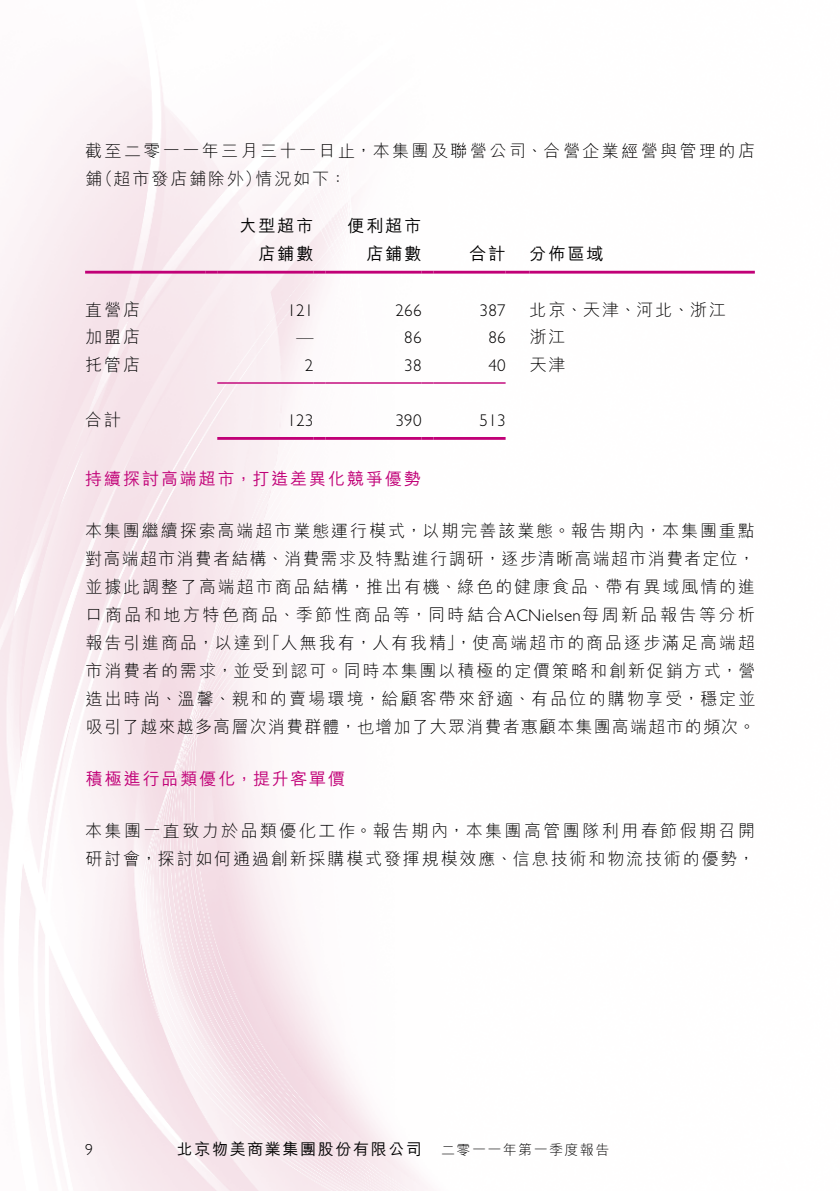
<style>
.page{position:relative;width:840px;height:1191px;background:#fff}
.page>*{position:absolute;margin:0;border:0;box-sizing:border-box;transform-origin:0 0}
.t1{font:300 17px/28px "M Hei HK";letter-spacing:.115em;color:#000}
.t2{font:300 17px/28px "M Hei HK";letter-spacing:.145em;color:#000}
.t3{font:500 17px "M Hei HK";letter-spacing:.115em;color:#c10077}
.t4{font:300 17px "Gill Sans Std";letter-spacing:.015em;color:#000}
.t5{font:500 17px/28px "M Hei HK";letter-spacing:.115em;color:#000;text-align:right}
.t6{font:500 16px "M Hei HK";letter-spacing:.1em;color:#000}
.t7{font:300 16px "Gill Sans Std";color:#000}
.t8{font:300 14px "M Hei HK";letter-spacing:.1em;color:#000}
.s1{font-family:"Gill Sans Std"}
</style>
<div class="page">
<img style="left:0;top:72px;width:755px;height:1119px">
<hr style="left:217px;top:382px;width:96px;height:2px;background:#c10077">
<svg style="left:313px;top:382px;width:12px;height:2px"></svg>
<hr style="left:325px;top:382px;width:96px;height:2px;background:#c10077">
<svg style="left:421px;top:382px;width:12px;height:2px"></svg>
<hr style="left:433px;top:382px;width:72px;height:2px;background:#c10077">
<hr style="left:217px;top:437px;width:96px;height:3px;background:#c10077">
<svg style="left:313px;top:437px;width:12px;height:3px"></svg>
<hr style="left:325px;top:437px;width:96px;height:3px;background:#c10077">
<svg style="left:421px;top:437px;width:12px;height:3px"></svg>
<hr style="left:433px;top:437px;width:72px;height:3px;background:#c10077">
<hr style="left:85px;top:271px;width:120px;height:2px;background:#c10077">
<svg style="left:205px;top:271px;width:12px;height:2px"></svg>
<hr style="left:217px;top:271px;width:96px;height:2px;background:#c10077">
<svg style="left:313px;top:271px;width:12px;height:2px"></svg>
<hr style="left:325px;top:271px;width:96px;height:2px;background:#c10077">
<svg style="left:421px;top:271px;width:12px;height:2px"></svg>
<hr style="left:433px;top:271px;width:72px;height:2px;background:#c10077">
<hr style="left:505px;top:271px;width:24px;height:2px;background:#c10077">
<hr style="left:529px;top:271px;width:225px;height:2px;background:#c10077">
<p class="t2" style="left:255px;top:136px;width:501px;text-indent:-170px">截至二零一一年三月三十一日止，本集團及聯營公司、合營企業經營與管理的店情況如下：</p>
<p class="t1" style="left:96px;top:164px;width:167px">（超市發店鋪除外）</p>
<p class="t1" style="left:85px;top:164px;width:18px">鋪</p>
<p class="t5" style="left:239px;top:210px;width:75px">大型超市店鋪數</p>
<p class="t5" style="left:347px;top:210px;width:75px">便利超市</p>
<p class="t5" style="left:366px;top:238px;width:56px">店鋪數</p>
<p class="t5" style="left:469px;top:238px;width:37px">合計</p>
<p class="t5" style="left:529px;top:238px;width:75px">分佈區域</p>
<p class="t1" style="left:85px;top:295px;width:56px">直營店</p>
<p class="t4" style="left:287px;top:301px;width:27px">121</p>
<p class="t4" style="left:395px;top:301px;width:27px">266</p>
<p class="t4" style="left:479px;top:301px;width:27px">387</p>
<p class="t1" style="left:529px;top:295px;width:198px">北京、天津、河北、浙江</p>
<p class="t1" style="left:85px;top:322px;width:56px">加盟店</p>
<p class="t4" style="left:296px;top:328px;width:18px">—</p>
<p class="t4" style="left:404px;top:328px;width:19px">86</p>
<p class="t4" style="left:488px;top:328px;width:19px">86</p>
<p class="t1" style="left:529px;top:322px;width:37px">浙江</p>
<p class="t1" style="left:85px;top:350px;width:56px">托管店</p>
<p class="t4" style="left:305px;top:355px;width:10px">2</p>
<p class="t4" style="left:404px;top:355px;width:19px">38</p>
<p class="t4" style="left:488px;top:355px;width:19px">40</p>
<p class="t1" style="left:529px;top:350px;width:37px">天津</p>
<p class="t1" style="left:85px;top:405px;width:37px">合計</p>
<p class="t4" style="left:287px;top:411px;width:27px">123</p>
<p class="t4" style="left:395px;top:411px;width:27px">390</p>
<p class="t4" style="left:479px;top:411px;width:27px">513</p>
<p class="t3" style="left:85px;top:466px;width:337px">持續探討高端超市，打造差異化競爭優勢</p>
<p class="t1" style="left:85px;top:516px;width:671px;text-align:right">本集團繼續探索高端超市業態運行模式，以期完善該業態。報告期內，本集團重點對高端超市消費者結構、消費需求及特點進行調研，逐步清晰高端超市消費者定位，並據此調整了高端超市商品結構，推出有機、綠色的健康食品、帶有異域風情的進口商品和地方特色商品、季節性商品等，同時結合<span class="s1">ACNielsen</span>每周新品報告等分析「人無我有，人有我精，」使高端超市的商品逐步滿足高端超</p>
<p class="t1" style="left:85px;top:628px;width:671px">報告引進商品，以達到<br>市消費者的需求，並受到認可。同時本集團以積極的定價策略和創新促銷方式，營造出時尚、溫馨、親和的賣場環境，給顧客帶來舒適、有品位的購物享受，穩定並吸引了越來越多高層次消費群體，也增加了大眾消費者惠顧本集團高端超市的頻次。</p>
<p class="t3" style="left:86px;top:766px;width:261px">積極進行品類優化，提升客單價</p>
<p class="t1" style="left:85px;top:816px;width:671px">本集團一直致力於品類優化工作。報告期內，本集團高管團隊利用春節假期召開研討會，探討如何通過創新採購模式發揮規模效應、信息技術和物流技術的優勢，</p>
<p class="t7" style="left:85px;top:1140px;width:9px">9</p>
<p class="t6" style="left:177px;top:1138px;width:246px">北京物美商業集團股份有限公司</p>
<p class="t8" style="left:441px;top:1140px;width:169px">二零一一年第一季度報告</p>
</div>
